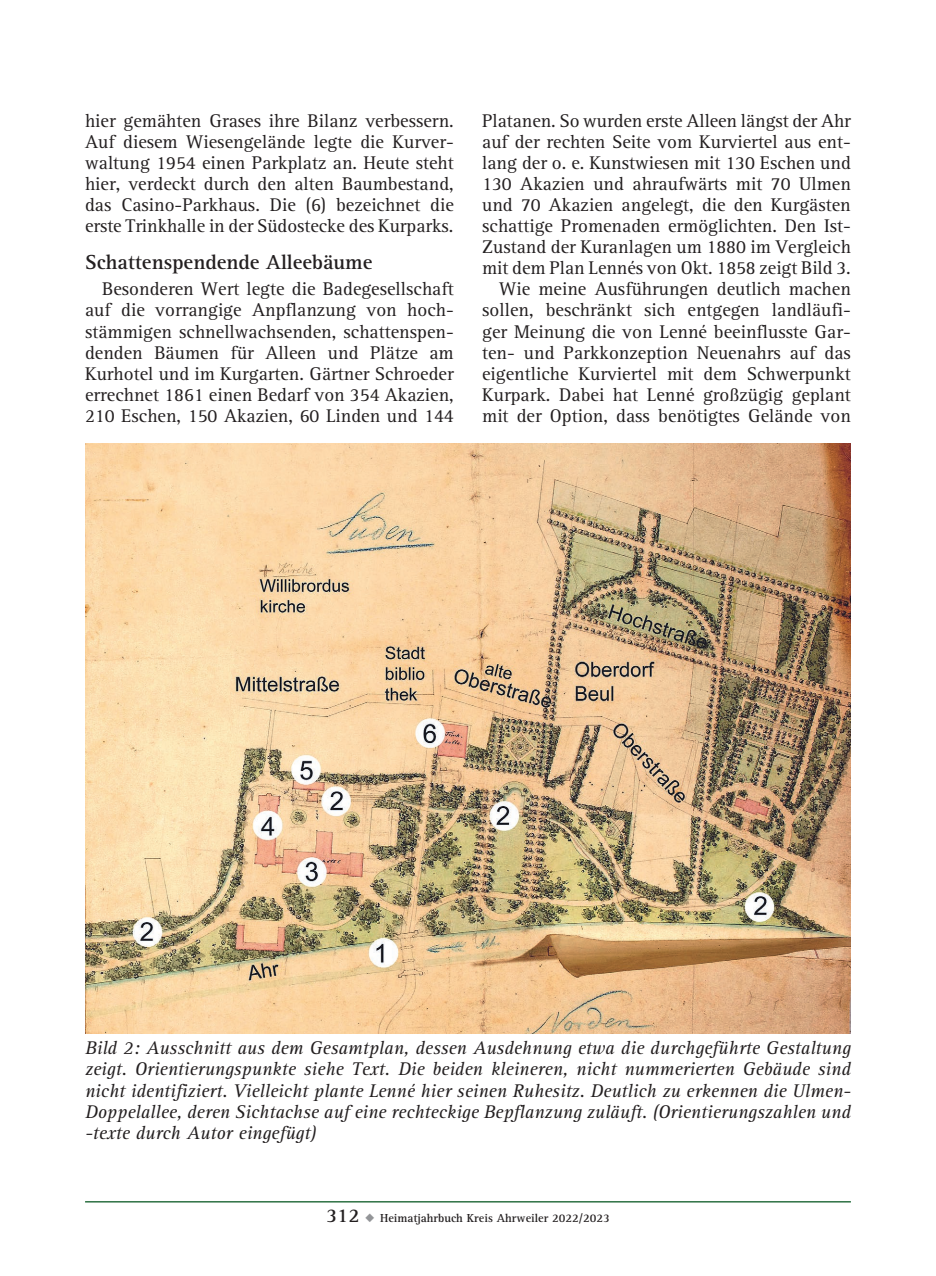
<style>
.page{position:relative;width:936px;height:1276px;background:#fff}
.page>*{position:absolute;margin:0;border:0;box-sizing:border-box;transform-origin:0 0}
.t1{font:700 21px "AT Rotis Serif";color:#231f20}
.t2{font:19px/21px "AT Rotis Serif";color:#231f20;text-align:justify}
.t3{font:italic 19px/21px "AT Rotis Serif";color:#231f20;text-align:justify}
.t4{font:700 12px "AT Rotis Serif";color:#231f20}
.s1{font-size:20px}
.s2{color:#939598}
</style>
<div class="page">
<hr style="left:85px;top:1201px;width:765px;height:1px;background:#2d7143">
<img style="left:85px;top:443px;width:765px;height:590px">
<p class="t2" style="left:85px;top:111px;width:370px">hier gemähten Grases ihre Bilanz verbessern.<br>Auf diesem Wiesengelände legte die Kurver&shy;waltung 1954 einen Parkplatz an. Heute steht hier, verdeckt durch den alten Baumbestand, das Casino-Parkhaus. Die (6) bezeichnet die erste Trinkhalle in der Südostecke des Kurparks.</p>
<p class="t1" style="left:85px;top:249px;width:289px">Schattenspendende Alleebäume</p>
<p class="t2" style="left:85px;top:279px;width:370px;text-indent:17px">Besonderen Wert legte die Badegesellschaft auf die vorrangige Anpflanzung von hoch&shy;stämmigen schnellwachsenden, schattenspen&shy;denden Bäumen für Alleen und Plätze am Kurhotel und im Kurgarten. Gärtner Schroeder errechnet 1861 einen Bedarf von 354 Akazien, 210 Eschen, 150 Akazien, 60 Linden und 144</p>
<p class="t2" style="left:482px;top:110px;width:370px;text-align:right">Platanen. So wurden erste Alleen längst der Ahr auf der rechten Seite vom Kurviertel aus ent&shy;lang der o. e. Kunstwiesen mit 130 Eschen und 130 Akazien und ahraufwärts mit 70 Ulmen und 70 Akazien angelegt, die den Kurgästen schattige Promenaden ermöglichten. Den Ist-Zustand der Kuranlagen um 1880 im Vergleich mit dem Plan Lennés von Okt. 1858 zeigt Bild 3.<br>Wie meine Ausführungen deutlich machen sollen, beschränkt sich entgegen landläufi&shy;ger Meinung die von Lenné beeinflusste Gar&shy;ten- und Parkkonzeption Neuenahrs auf das eigentliche Kurviertel mit dem Schwerpunkt Kurpark. Dabei hat Lenné großzügig geplant mit der Option, dass benötigtes Gelände von</p>
<p class="t3" style="left:85px;top:1038px;width:767px">Bild 2: Ausschnitt aus dem Gesamtplan, dessen Ausdehnung etwa die durchgeführte Gestaltung zeigt. Orientierungspunkte siehe Text. Die beiden kleineren, nicht nummerierten Gebäude sind nicht identifiziert. Vielleicht plante Lenné hier seinen Ruhesitz. Deutlich zu erkennen die Ulmen-Doppelallee, deren Sichtachse auf eine rechteckige Bepflanzung zuläuft. (Orientierungszahlen und -texte durch Autor eingefügt)</p>
<p class="t4" style="left:326px;top:1210px;width:285px"><span class="s1">312</span> <span class="s2">◆</span> Heimatjahrbuch Kreis Ahrweiler 2022/2023</p>
</div>
